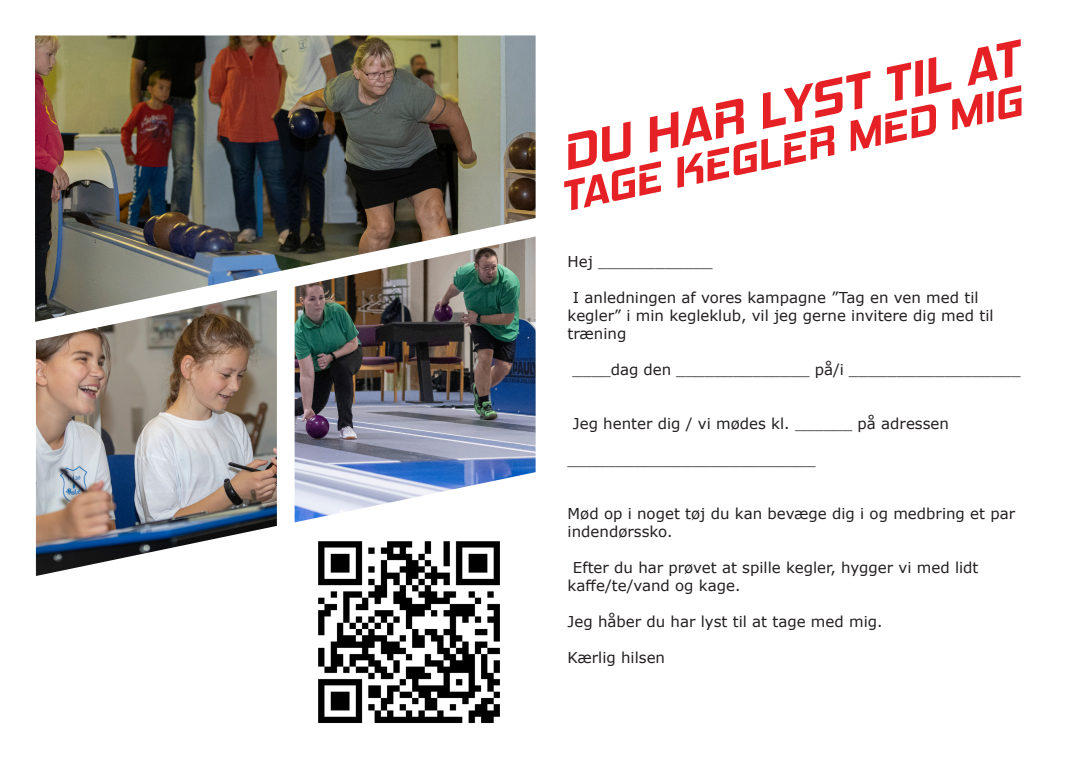
<style>
.page{position:relative;width:1088px;height:780px;background:#fff}
.page>*{position:absolute;margin:0;border:0;box-sizing:border-box;transform-origin:0 0}
.t1{font:italic 700 51.25px "Hemi Head Rg";color:#e52125}
.t2{font:italic 700 43.75px "Hemi Head Rg";color:#e52125}
.t3{font:15px/18px "Verdana";color:#231f20}
</style>
<div class="page">
<img style="left:295px;top:322px;width:241px;height:200px">
<img style="left:35px;top:35px;width:501px;height:287px">
<img style="left:36px;top:290px;width:241px;height:286px">
<img style="left:318px;top:541px;width:182px;height:182px">
<h1 class="t1" style="left:555px;top:124px;width:468px;rotate:-12deg">Du har lyst til at</h1>
<h2 class="t2" style="left:554px;top:172px;width:472px;rotate:-12deg">tage kegler med mig</h2>
<p class="t3" style="left:568px;top:252px;width:147px">Hej ____________</p>
<p class="t3" style="left:568px;top:288px;width:427px;text-indent:5px">I anledningen af vores kampagne ”Tag en ven med til kegler” i min kegleklub, vil jeg gerne invitere dig med til træning</p>
<p class="t3" style="left:572px;top:360px;width:450px">____dag den ______________ på/i __________________</p>
<p class="t3" style="left:573px;top:414px;width:378px">Jeg henter dig / vi mødes kl. ______ på adressen</p>
<p class="t3" style="left:568px;top:450px;width:250px">__________________________</p>
<p class="t3" style="left:568px;top:504px;width:449px">Mød op i noget tøj du kan bevæge dig i og medbring et par indendørssko.</p>
<p class="t3" style="left:568px;top:558px;width:412px;text-indent:5px">Efter du har prøvet at spille kegler, hygger vi med lidt kaffe/te/vand og kage.</p>
<p class="t3" style="left:568px;top:612px;width:316px">Jeg håber du har lyst til at tage med mig.</p>
<p class="t3" style="left:568px;top:648px;width:99px">Kærlig hilsen</p>
</div>
